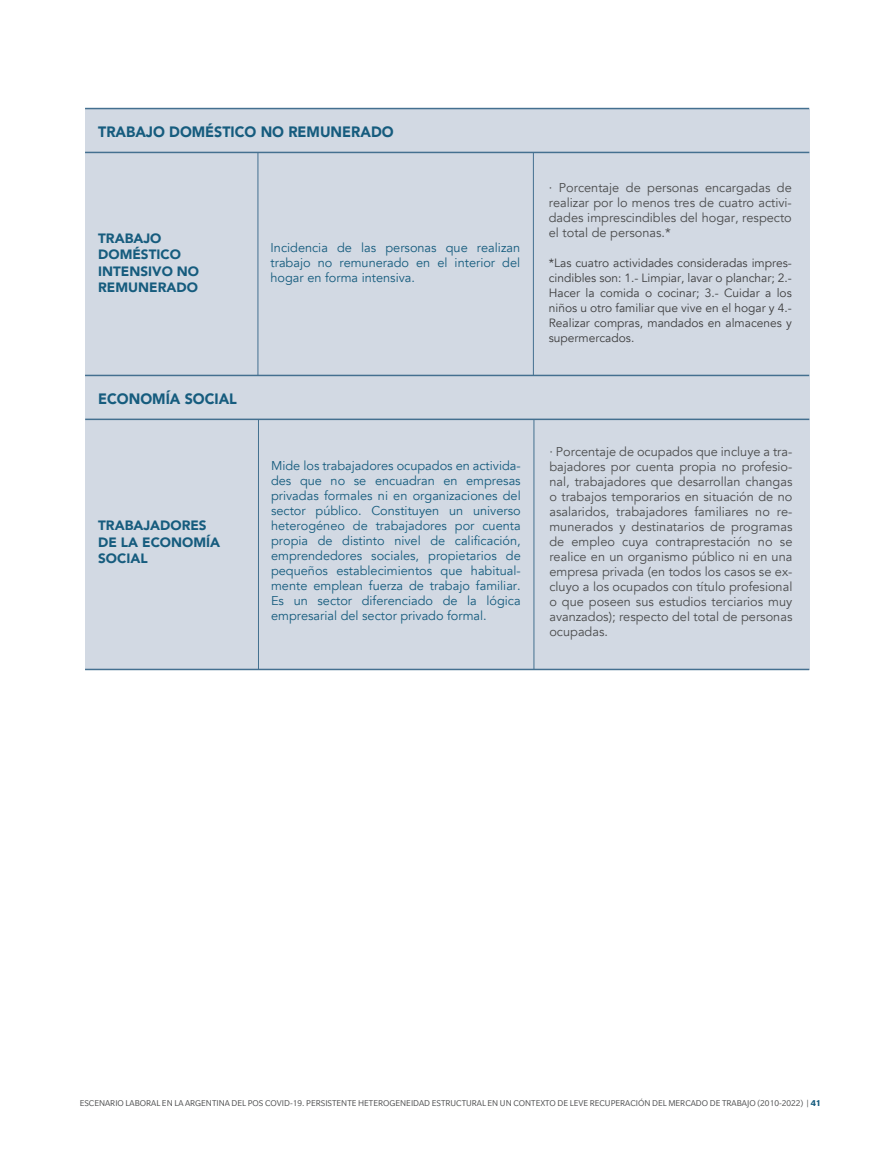
<style>
.page{position:relative;width:893px;height:1149px;background:#fff}
.page>*{position:absolute;margin:0;border:0;box-sizing:border-box;transform-origin:0 0}
.t1{font:900 15px "Avenir";color:#165c7e;scale:.95 1}
.t2{font:900 13.5px/16.2px "Avenir";color:#165c7e}
.t3{font:12.75px/15px "Avenir";color:#4b4c4d;text-align:justify}
.t4{font:12.75px/15px "Avenir";color:#165c7e;text-align:justify}
.t5{font:12px/15px "Avenir";color:#3e3e3f;text-align:justify}
.t6{font:9.15px "Slate";color:#4b4c4d}
.s1{font-weight:700;color:#165c7e}
</style>
<div class="page">
<div style="left:85px;top:108px;width:724px;height:561px;background:#d2d9e3"></div>
<hr style="left:85px;top:668px;width:724px;height:2px;background:#447090">
<hr style="left:258px;top:419px;width:1px;height:250px;background:#447090">
<hr style="left:533px;top:419px;width:1px;height:250px;background:#447090">
<hr style="left:85px;top:374px;width:724px;height:2px;background:#447090">
<hr style="left:85px;top:418px;width:724px;height:2px;background:#447090">
<hr style="left:258px;top:152px;width:1px;height:223px;background:#447090">
<hr style="left:533px;top:152px;width:1px;height:223px;background:#447090">
<hr style="left:85px;top:108px;width:724px;height:1px;background:#447090">
<hr style="left:85px;top:152px;width:724px;height:1px;background:#447090">
<p class="t1" style="left:98px;top:119px;width:312px">TRABAJO DOMÉSTICO NO REMUNERADO</p>
<p class="t2" style="left:98px;top:230px;width:102px">TRABAJO<br>DOMÉSTICO<br>INTENSIVO NO<br>REMUNERADO</p>
<p class="t4" style="left:271px;top:241px;width:251px">Incidencia de las personas que realizan trabajo no remunerado en el interior del hogar en forma intensiva.</p>
<p class="t1" style="left:98px;top:385px;width:148px">ECONOMÍA SOCIAL</p>
<p class="t2" style="left:98px;top:517px;width:123px">TRABAJADORES<br>DE LA ECONOMÍA<br>SOCIAL</p>
<p class="t4" style="left:271px;top:458px;width:251px">Mide los trabajadores ocupados en activida&shy;des que no se encuadran en empresas privadas formales ni en organizaciones del sector público. Constituyen un universo heterogéneo de trabajadores por cuenta propia de distinto nivel de calificación, emprendedores sociales, propietarios de pequeños establecimientos que habitual&shy;mente emplean fuerza de trabajo familiar.<br>Es un sector diferenciado de la lógica empresarial del sector privado formal.</p>
<p class="t3" style="left:549px;top:180px;width:245px">· Porcentaje de personas encargadas de realizar por lo menos tres de cuatro activi&shy;dades imprescindibles del hogar, respecto el total de personas.*</p>
<p class="t5" style="left:549px;top:255px;width:244px">*Las cuatro actividades consideradas impres&shy;cindibles son: 1.- Limpiar, lavar o planchar; 2.- Hacer la comida o cocinar; 3.- Cuidar a los niños u otro familiar que vive en el hogar y 4.- Realizar compras, mandados en almacenes y supermercados.</p>
<p class="t3" style="left:549px;top:444px;width:245px">· Porcentaje de ocupados que incluye a tra&shy;bajadores por cuenta propia no profesio&shy;nal, trabajadores que desarrollan changas o trabajos temporarios en situación de no asalaridos, trabajadores familiares no re&shy;munerados y destinatarios de programas de empleo cuya contraprestación no se realice en un organismo público ni en una empresa privada (en todos los casos se ex&shy;cluyo a los ocupados con título profesional o que poseen sus estudios terciarios muy avanzados); respecto del total de personas ocupadas.</p>
<p class="t6" style="left:80px;top:1098px;width:743px">ESCENARIO LABORAL EN LA ARGENTINA DEL POS COVID-19. PERSISTENTE HETEROGENEIDAD ESTRUCTURAL EN UN CONTEXTO DE LEVE RECUPERACIÓN DEL MERCADO DE TRABAJO (2010-2022) | <span class="s1">41</span></p>
</div>
